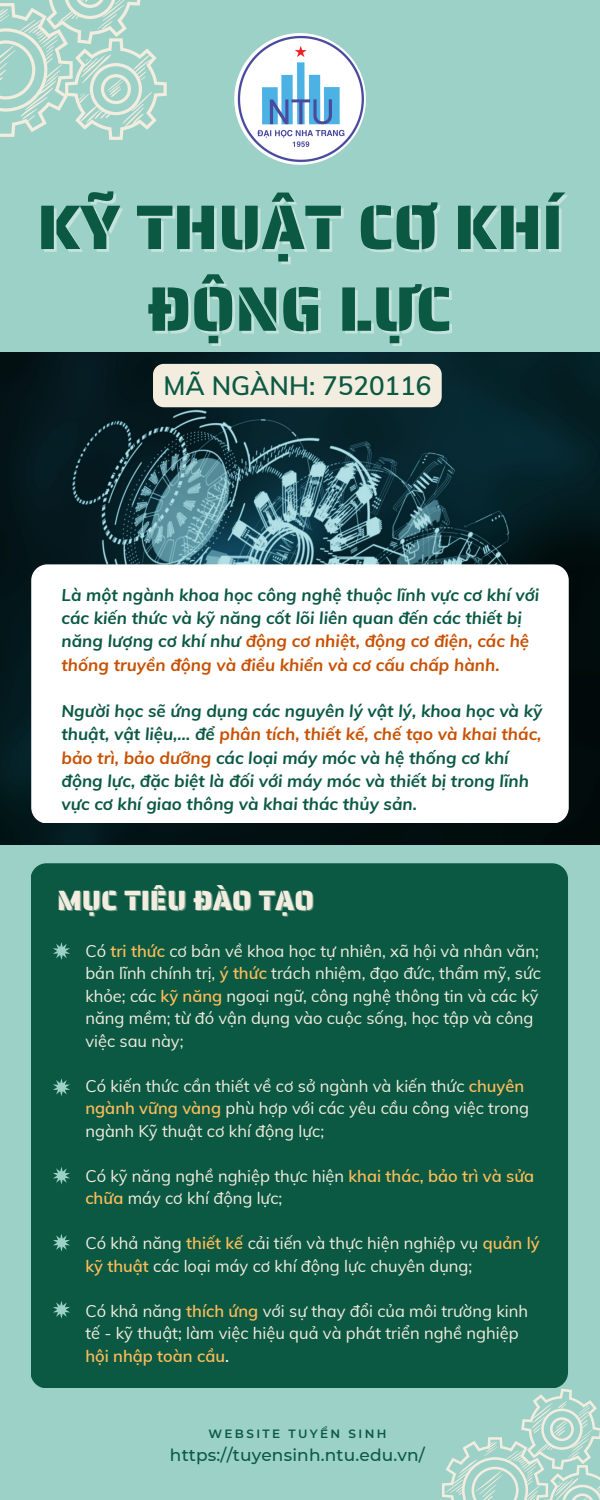
<style>
.page{position:relative;width:600px;height:1500px;background:#9cd1c7}
.page>*{position:absolute;margin:0;border:0;box-sizing:border-box;transform-origin:0 0}
.t1{font:63px/81.8px "Saira Stencil One";color:#0b5943;text-align:center}
.t2{font:28px "Saira Stencil One";color:#f3ede0}
.t3{font:600 26px "Muli";color:#0b5943}
.t4{font:italic 700 17px/23.2px "Muli";color:#0b5943}
.t5{font:500 17px "Montserrat";letter-spacing:.01em;color:#0b5943}
.t6{font:16.5px/22.5px "Muli";color:#f3ede0}
.t7{font:600 12px "Montserrat";letter-spacing:.2em;color:#0b5943}
.s1{color:#c85103}
.s2{font-weight:600;color:#ffbd59}
.s3{font-weight:600}
</style>
<div class="page">
<svg style="left:442px;top:1389px;width:158px;height:111px"></svg>
<img style="left:0;top:353px;width:600px;height:492px">
<div style="left:31px;top:564px;width:538px;height:259px;background:#fff;border-radius:16px"></div>
<div style="left:31px;top:863px;width:537px;height:525px;background:#0b5943;border-radius:16px"></div>
<svg style="left:53px;top:942px;width:17px;height:18px"></svg>
<svg style="left:53px;top:1078px;width:17px;height:18px"></svg>
<svg style="left:53px;top:1167px;width:17px;height:18px"></svg>
<img style="left:234px;top:33px;width:132px;height:132px">
<svg style="left:53px;top:1234px;width:17px;height:18px"></svg>
<svg style="left:53px;top:1301px;width:17px;height:18px"></svg>
<svg style="left:0;top:0;width:167px;height:140px"></svg>
<div style="left:153px;top:364px;width:289px;height:43px;background:#f3ede0;border-radius:11px"></div>
<h1 class="t1" style="left:37px;top:186px;width:527px">KỸ THUẬT CƠ KHÍ<br>ĐỘNG LỰC</h1>
<h3 class="t3" style="left:163px;top:369px;width:269px">MÃ NGÀNH: 7520116</h3>
<p class="t4" style="left:61px;top:583px;width:479px">Là một ngành khoa học công nghệ thuộc lĩnh vực cơ khí với các kiến thức và kỹ năng cốt lõi liên quan đến các thiết bị năng lượng cơ khí như <span class="s1">động cơ nhiệt, động cơ điện, các hệ thống truyền động và điều khiển và cơ cấu chấp hành.</span></p>
<p class="t4" style="left:61px;top:699px;width:482px">Người học sẽ ứng dụng các nguyên lý vật lý, khoa học và kỹ thuật, vật liệu,… để <span class="s1">phân tích, thiết kế, chế tạo và khai thác, bảo trì, bảo dưỡng</span> các loại máy móc và hệ thống cơ khí động lực, đặc biệt là đối với máy móc và thiết bị trong lĩnh vực cơ khí giao thông và khai thác thủy sản.</p>
<h2 class="t2" style="left:57px;top:878px;width:258px">MỤC TIÊU ĐÀO TẠO</h2>
<p class="t6" style="left:85px;top:939px;width:457px">Có <span class="s2">tri thức</span> cơ bản về khoa học tự nhiên, xã hội và nhân văn; bản lĩnh chính trị, <span class="s2">ý thức</span> trách nhiệm, đạo đức, thẩm mỹ, sức khỏe; các <span class="s2">kỹ năng</span> ngoại ngữ, công nghệ thông tin và các kỹ năng mềm; từ đó vận dụng vào cuộc sống, học tập và công việc sau này;</p>
<p class="t6" style="left:85px;top:1074px;width:445px">Có kiến thức cần thiết về cơ sở ngành và kiến thức <span class="s2">chuyên ngành vững vàng</span> phù hợp với các yêu cầu công việc trong ngành Kỹ thuật cơ khí động lực;</p>
<p class="t6" style="left:85px;top:1164px;width:450px">Có kỹ năng nghề nghiệp thực hiện <span class="s2">khai thác, bảo trì và sửa chữa</span> máy cơ khí động lực;</p>
<p class="t6" style="left:85px;top:1232px;width:456px">Có khả năng <span class="s2">thiết kế</span> cải tiến và thực hiện nghiệp vụ <span class="s2">quản lý kỹ thuật</span> các loại máy cơ khí động lực chuyên dụng;</p>
<p class="t6" style="left:85px;top:1299px;width:444px">Có khả năng <span class="s2">thích ứng</span> với sự thay đổi của môi trường kinh tế - kỹ thuật; làm việc hiệu quả và phát triển nghề nghiệp <span class="s2">hội nhập toàn cầu</span><span class="s3">.</span></p>
<p class="t7" style="left:208px;top:1426px;width:180px">WEBSITE TUYỂN SINH</p>
<p class="t5" style="left:170px;top:1445px;width:256px">https://tuyensinh.ntu.edu.vn/</p>
</div>
